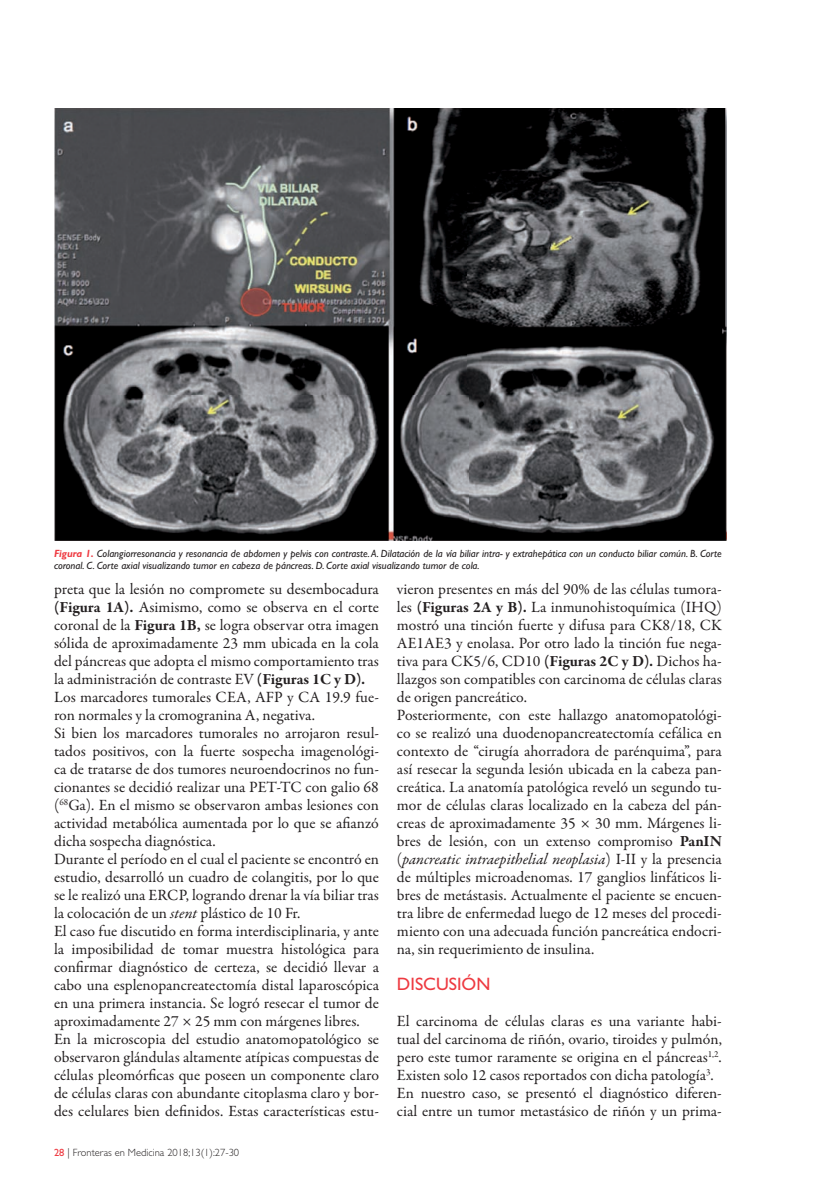
<style>
.page{position:relative;width:830px;height:1191px;background:#fff}
.page>*{position:absolute;margin:0;border:0;box-sizing:border-box;transform-origin:0 0}
.t1{font:18px "Gill Sans Std";color:#ee3a41}
.t2{font:15.75px/18px "Garamond Premr Pro";color:#231f20}
.t3{font:italic 10.5px/12px "Gill Sans Std";color:#231f20}
.t4{font:300 10.5px "Gill Sans Std";color:#231f20}
.s1{font-weight:700;color:#ee3a41}
.s2{font-weight:700}
.s3{font-style:italic}
.s4{font-weight:400;color:#ee3a41}
</style>
<div class="page">
<img style="left:54px;top:108px;width:671px;height:432px">
<p class="t3" style="left:54px;top:547px;width:669px"><span class="s1">Figura 1.</span> Colangiorresonancia y resonancia de abdomen y pelvis con contraste. A. Dilatación de la vía biliar intra- y extrahepática con un conducto biliar común. B. Corte coronal. C. Corte axial visualizando tumor en cabeza de páncreas. D. Corte axial visualizando tumor de cola.</p>
<p class="t2" style="left:54px;top:580px;width:326px">preta que la lesión no compromete su desembocadura <span class="s2">(Figura 1A).</span> Asimismo, como se observa en el corte coronal de la <span class="s2">Figura 1B,</span> se logra observar otra imagen sólida de aproximadamente 23 mm ubicada en la cola del páncreas que adopta el mismo comportamiento tras la administración de contraste EV <span class="s2">(Figuras 1C y D).<br></span>Los marcadores tumorales CEA, AFP y CA 19.9 fue&shy;ron normales y la cromogranina A, negativa.<br>Si bien los marcadores tumorales no arrojaron resul&shy;tados positivos, con la fuerte sospecha imagenológi&shy;ca de tratarse de dos tumores neuroendocrinos no fun&shy;cionantes se decidió realizar una PET-TC con galio 68 (<sup>68</sup>Ga). En el mismo se observaron ambas lesiones con actividad metabólica aumentada por lo que se afianzó dicha sospecha diagnóstica.<br>Durante el período en el cual el paciente se encontró en estudio, desarrolló un cuadro de colangitis, por lo que se le realizó una ERCP, logrando drenar la vía biliar tras la colocación de un <span class="s3">stent</span> plástico de 10 Fr.<br>El caso fue discutido en forma interdisciplinaria, y ante la imposibilidad de tomar muestra histológica para confirmar diagnóstico de certeza, se decidió llevar a cabo una esplenopancreatectomía distal laparoscópica en una primera instancia. Se logró resecar el tumor de aproximadamente 27 × 25 mm con márgenes libres.<br>En la microscopia del estudio anatomopatológico se observaron glándulas altamente atípicas compuestas de células pleomórficas que poseen un componente claro de células claras con abundante citoplasma claro y bor&shy;des celulares bien definidos. Estas características estu-</p>
<p class="t2" style="left:397px;top:580px;width:326px">vieron presentes en más del 90% de las células tumora&shy;les <span class="s2">(Figuras 2A y B).</span> La inmunohistoquímica (IHQ) mostró una tinción fuerte y difusa para CK8/18, CK AE1AE3 y enolasa. Por otro lado la tinción fue nega&shy;tiva para CK5/6, CD10 <span class="s2">(Figuras 2C y D).</span> Dichos ha&shy;llazgos son compatibles con carcinoma de células claras de origen pancreático.<br>Posteriormente, con este hallazgo anatomopatológi&shy;co se realizó una duodenopancreatectomía cefálica en contexto de “cirugía ahorradora de parénquima”, para así resecar la segunda lesión ubicada en la cabeza pan&shy;creática. La anatomía patológica reveló un segundo tu&shy;mor de células claras localizado en la cabeza del pán&shy;creas de aproximadamente 35 × 30 mm. Márgenes li&shy;bres de lesión, con un extenso compromiso <span class="s2">PanIN </span>(<span class="s3">pancreatic intraepithelial neoplasia</span>) I-II y la presencia de múltiples microadenomas. 17 ganglios linfáticos li&shy;bres de metástasis. Actualmente el paciente se encuen&shy;tra libre de enfermedad luego de 12 meses del procedi&shy;miento con una adecuada función pancreática endocri&shy;na, sin requerimiento de insulina.</p>
<p class="t1" style="left:397px;top:974px;width:95px">DISCUSIÓN</p>
<p class="t2" style="left:397px;top:1012px;width:326px">El carcinoma de células claras es una variante habi&shy;tual del carcinoma de riñón, ovario, tiroides y pulmón, pero este tumor raramente se origina en el páncreas<sup>1,2</sup>.<br>Existen solo 12 casos reportados con dicha patología<sup>3</sup>.<br>En nuestro caso, se presentó el diagnóstico diferen&shy;cial entre un tumor metastásico de riñón y un prima-</p>
<p class="t4" style="left:54px;top:1146px;width:186px"><span class="s4">28</span> | Fronteras en Medicina 2018;13(1):27-30</p>
</div>
